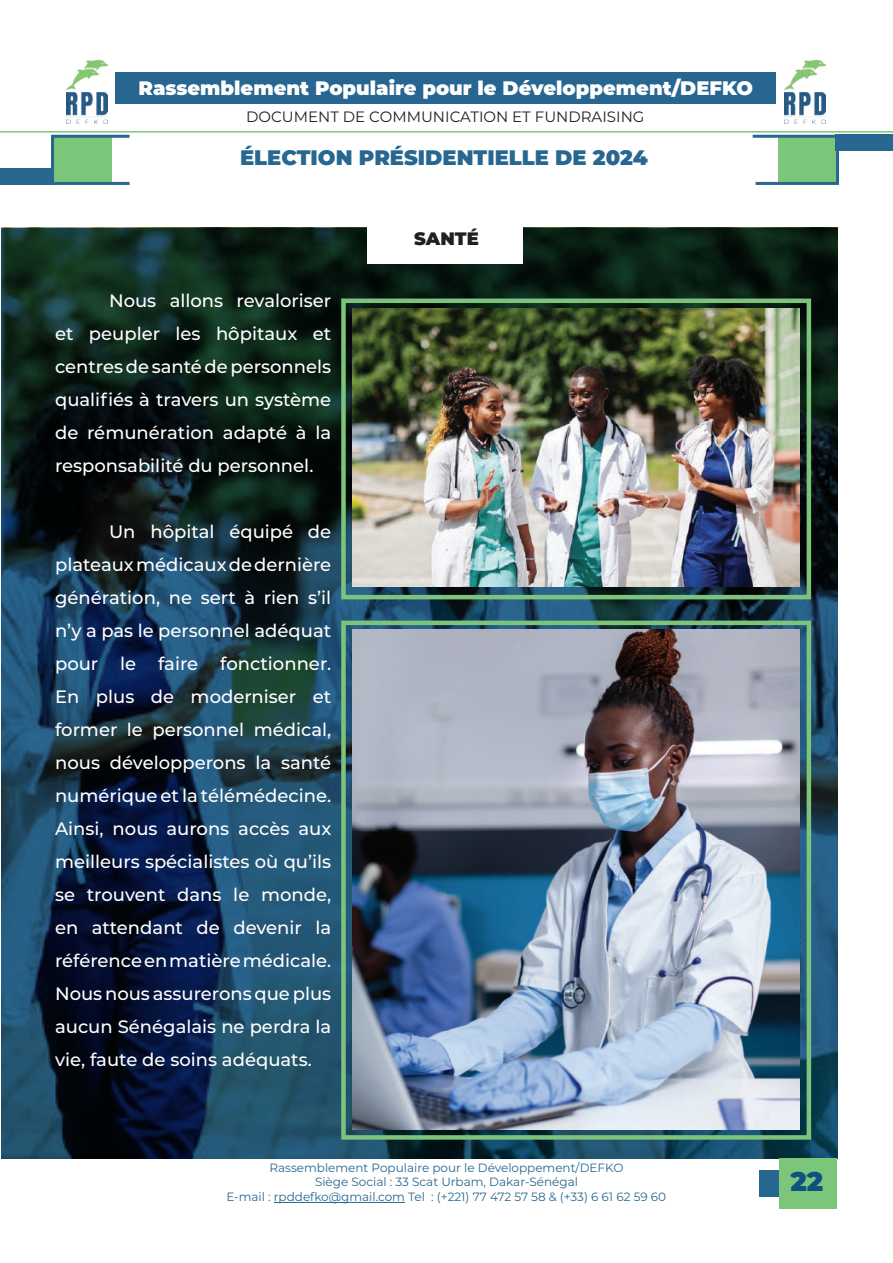
<style>
.page{position:relative;width:893px;height:1263px;background:#fff}
.page>*{position:absolute;margin:0;border:0;box-sizing:border-box;transform-origin:0 0}
.t1{font:900 27px "Montserrat";color:#0f517f}
.t2{font:900 21px "Montserrat";color:#286790}
.t3{font:900 19.5px "Montserrat";color:#fff}
.t4{font:500 18px/33px "Montserrat";color:#fff;text-align:justify}
.t5{font:900 18px "Montserrat";color:#231f20}
.t6{font:15px "Montserrat";color:#231f20}
.t7{font:12px/14.4px "Montserrat";color:#266691;text-align:center}
.t8{font:12px "Montserrat";color:#286790}
</style>
<div class="page">
<img style="left:67px;top:59px;width:40px;height:64px">
<img style="left:785px;top:59px;width:40px;height:64px">
<div style="left:116px;top:72px;width:660px;height:32px;background:#266691"></div>
<img style="left:1px;top:228px;width:837px;height:931px">
<div style="left:0;top:169px;width:52px;height:16px;background:#286790"></div>
<div style="left:54px;top:137px;width:58px;height:45px;background:#7cc67c"></div>
<div style="left:835px;top:135px;width:58px;height:16px;background:#286790"></div>
<div style="left:51px;top:135px;width:80px;height:50px;border:3px solid #286790"></div>
<svg style="left:752px;top:134px;width:88px;height:51px"></svg>
<div style="left:367px;top:215px;width:156px;height:49px;background:#fff"></div>
<div style="left:341px;top:298px;width:470px;height:301px;border:4px solid #7dc37c"></div>
<div style="left:341px;top:621px;width:470px;height:519px;border:4px solid #7dc37c"></div>
<img style="left:352px;top:309px;width:448px;height:277px">
<img style="left:352px;top:630px;width:448px;height:499px">
<div style="left:759px;top:1171px;width:78px;height:26px;background:#266691"></div>
<div style="left:779px;top:1159px;width:58px;height:50px;background:#7cc67c"></div>
<hr style="left:274px;top:1202px;width:131px;height:1px;background:#286790">
<hr style="left:0;top:131px;width:893px;height:2px;background:#7cc67c">
<p class="t3" style="left:139px;top:78px;width:616px">Rassemblement Populaire pour le Développement/DEFKO</p>
<p class="t6" style="left:246px;top:108px;width:400px">DOCUMENT DE COMMUNICATION ET FUNDRAISING</p>
<p class="t2" style="left:240px;top:145px;width:409px">ÉLECTION PRÉSIDENTIELLE DE 2024</p>
<p class="t4" style="left:55px;top:284px;width:278px;text-indent:54px">Nous allons revaloriser et peupler les hôpitaux et centres de santé de personnels qualifiés à travers un système de rémunération adapté à la responsabilité du personnel.</p>
<p class="t4" style="left:55px;top:515px;width:278px;text-indent:54px">Un hôpital équipé de plateaux médicaux de dernière génération, ne sert à rien s’il n’y a pas le personnel adéquat pour le faire fonctionner.<br>En plus de moderniser et former le personnel médical, nous développerons la santé numérique et la télémédecine.<br>Ainsi, nous aurons accès aux meilleurs spécialistes où qu’ils se trouvent dans le monde, en attendant de devenir la référence en matière médicale.<br>Nous nous assurerons que plus aucun Sénégalais ne perdra la vie, faute de soins adéquats.</p>
<p class="t5" style="left:414px;top:228px;width:66px">SANTÉ</p>
<p class="t7" style="left:269px;top:1160px;width:355px">Rassemblement Populaire pour le Développement/DEFKO<br>Siège Social : 33 Scat Urbam, Dakar-Sénégal</p>
<p class="t8" style="left:226px;top:1191px;width:441px">E-mail : rpddefko@gmail.com Tel : (+221) 77 472 57 58 &amp; (+33) 6 61 62 59 60</p>
<h1 class="t1" style="left:790px;top:1166px;width:34px">22</h1>
</div>
